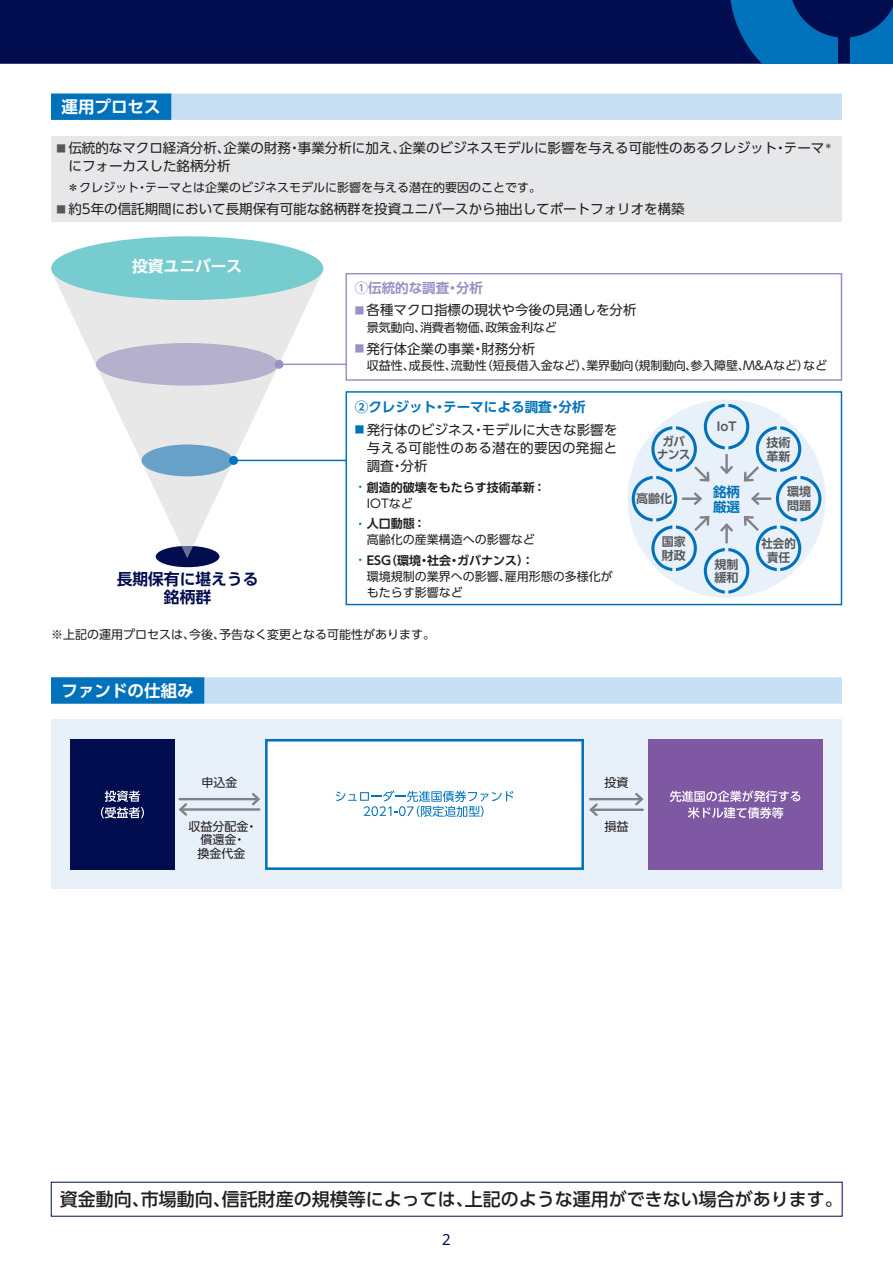
<style>
.page{position:relative;width:893px;height:1263px;background:#fff}
.page>*{position:absolute;margin:0;border:0;box-sizing:border-box;transform-origin:0 0}
.t1{font:500 18px "UD Shin Go Pro";color:#231f20}
.t2{font:700 16.5px "UD Shin Go Pro De";color:#fff}
.t3{font:700 15.75px/18px "UD Shin Go Pro De";color:#010d4f;text-align:center}
.t4{font:700 15.75px "UD Shin Go Pro De";color:#fff}
.t5{font:15px "Noto Sans";color:#010d4f}
.t6{font:13.5px/18px "UD Shin Go Pro";color:#231f20}
.t7{font:700 13.5px/15px "UD Shin Go Pro De";color:#0072bc}
.t8{font:700 13.5px "UD Shin Go Pro De";color:#9b8fc4}
.t9{font:12px/13.5px "UD Shin Go Pro";color:#231f20}
.t10{font:700 12px "UD Shin Go Pro De";color:#231f20}
.t11{font:700 12px/13.5px "UD Shin Go Pro De";color:#57585a}
.t12{font:700 12px/13.5px "UD Shin Go Pro De";color:#57585a;text-align:center;scale:.95 1}
.s1{font-size:9.45px;color:#57585a}
.s2{font-size:9.45px;color:#9b8fc4}
.s3{font-size:9.45px;color:#0072bc}
.s4{font-family:"UD Shin Go Pro";font-weight:400;font-size:8.4px;color:#0072bc}
</style>
<div class="page">
<div style="left:2px;top:0;width:848px;height:64px;background:#010d4f"></div>
<svg style="left:729px;top:0;width:109px;height:64px;background:#00549c"></svg>
<div style="left:51px;top:94px;width:791px;height:26px;background:#c7dff2"></div>
<div style="left:51px;top:94px;width:120px;height:26px;background:#0072bc"></div>
<div style="left:51px;top:677px;width:791px;height:27px;background:#c7dff2"></div>
<div style="left:51px;top:677px;width:153px;height:27px;background:#0072bc"></div>
<div style="left:156px;top:546px;width:63px;height:21px;background:#010d4f;border-radius:50%"></div>
<svg style="left:51px;top:271px;width:272px;height:287px"></svg>
<hr style="left:234px;top:460px;width:120px;height:1px;background:#0072bc">
<div style="left:229px;top:456px;width:9px;height:9px;background:#0072bc;border-radius:50%"></div>
<div style="left:346px;top:391px;width:496px;height:214px;border:1px solid #0072bc"></div>
<div style="left:51px;top:136px;width:791px;height:85px;background:#e6e7e9"></div>
<hr style="left:279px;top:364px;width:94px;height:1px;background:#9b8fc4">
<div style="left:275px;top:360px;width:9px;height:9px;background:#9b8fc4;border-radius:50%"></div>
<div style="left:346px;top:274px;width:495px;height:106px;background:#fff"></div>
<div style="left:346px;top:273px;width:496px;height:108px;border:1px solid #9b8fc4"></div>
<svg style="left:632px;top:404px;width:189px;height:190px"></svg>
<div style="left:51px;top:236px;width:272px;height:64px;background:#77ccd0;border-radius:50%"></div>
<div style="left:51px;top:720px;width:791px;height:169px;background:#e8f0f9"></div>
<div style="left:648px;top:739px;width:175px;height:131px;background:#7f58a4"></div>
<svg style="left:178px;top:803px;width:9px;height:13px"></svg>
<hr style="left:181px;top:808px;width:79px;height:3px;background:#808285">
<hr style="left:179px;top:798px;width:79px;height:2px;background:#808285">
<div style="left:70px;top:739px;width:105px;height:131px;background:#010d4f"></div>
<hr style="left:591px;top:808px;width:53px;height:3px;background:#808285">
<svg style="left:633px;top:793px;width:11px;height:13px"></svg>
<hr style="left:589px;top:798px;width:52px;height:2px;background:#808285">
<svg style="left:101px;top:790px;width:43px;height:28px"></svg>
<svg style="left:250px;top:739px;width:350px;height:131px;background:#eaf3f9"></svg>
<svg style="left:670px;top:790px;width:130px;height:28px"></svg>
<svg style="left:0;top:0;width:2px;height:64px"></svg>
<svg style="left:850px;top:0;width:43px;height:64px;background:#00468c"></svg>
<h2 class="t2" style="left:62px;top:93px;width:100px">運用プロセス</h2>
<p class="t6" style="left:69px;top:139px;width:765px;text-indent:-12px"><span class="s1">■</span> 伝統的なマクロ経済分析、企業の財務・事業分析に加え、企業のビジネスモデルに影響を与える可能性のあるクレジット・テーマ<sup>＊</sup>にフォーカスした銘柄分析</p>
<p class="t9" style="left:67px;top:181px;width:475px">＊クレジット・テーマとは企業のビジネスモデルに影響を与える潜在的要因のことです。</p>
<p class="t6" style="left:57px;top:200px;width:630px"><span class="s1">■</span> 約5年の信託期間において長期保有可能な銘柄群を投資ユニバースから抽出してポートフォリオを構築</p>
<h3 class="t4" style="left:132px;top:253px;width:112px">投資ユニバース</h3>
<h3 class="t3" style="left:117px;top:570px;width:143px">長期保有に堪えうる銘柄群</h3>
<p class="t8" style="left:355px;top:277px;width:130px">①伝統的な調査・分析</p>
<p class="t6" style="left:355px;top:301px;width:283px"><span class="s2">■</span> 各種マクロ指標の現状や今後の見通しを分析</p>
<p class="t9" style="left:367px;top:320px;width:192px">景気動向、消費者物価、政策金利など</p>
<p class="t6" style="left:355px;top:339px;width:182px"><span class="s2">■</span> 発行体企業の事業・財務分析</p>
<p class="t9" style="left:367px;top:359px;width:462px">収益性、成長性、流動性（短長借入金など）、業界動向（規制動向、参入障壁、M&amp;Aなど）など</p>
<p class="t7" style="left:355px;top:399px;width:233px">②クレジット・テーマによる調査・分析</p>
<p class="t6" style="left:367px;top:420px;width:252px;text-align:justify;text-indent:-12px"><span class="s3">■</span> 発行体のビジネス・モデルに大きな影響を与える可能性のある潜在的要因の発掘と調査・分析</p>
<p class="t10" style="left:356px;top:477px;width:191px"><span class="s4">•</span> 創造的破壊をもたらす技術革新：</p>
<p class="t9" style="left:367px;top:496px;width:47px">IOTなど</p>
<p class="t10" style="left:356px;top:514px;width:71px"><span class="s4">•</span> 人口動態：</p>
<p class="t9" style="left:367px;top:532px;width:169px">高齢化の産業構造への影響など</p>
<p class="t10" style="left:356px;top:550px;width:179px"><span class="s4">•</span> ESG（環境・社会・ガバナンス）：</p>
<p class="t9" style="left:367px;top:568px;width:247px;line-height:15.9px">環境規制の業界への影響、雇用形態の多様化がもたらす影響など</p>
<p class="t12" style="left:657px;top:434px;width:37px">ガバナンス</p>
<p class="t11" style="left:636px;top:491px;width:37px">高齢化</p>
<p class="t11" style="left:662px;top:534px;width:25px">国家財政</p>
<p class="t11" style="left:717px;top:419px;width:21px">IoT</p>
<p class="t7" style="left:713px;top:484px;width:28px">銘柄厳選</p>
<p class="t11" style="left:715px;top:557px;width:25px">規制緩和</p>
<p class="t11" style="left:767px;top:436px;width:25px">技術革新</p>
<p class="t11" style="left:787px;top:485px;width:25px">環境問題</p>
<p class="t12" style="left:761px;top:536px;width:37px">社会的責任</p>
<p class="t9" style="left:51px;top:627px;width:385px">※上記の運用プロセスは、今後、予告なく変更となる可能性があります。</p>
<h2 class="t2" style="left:62px;top:677px;width:133px">ファンドの仕組み</h2>
<p class="t9" style="left:201px;top:775px;width:37px">申込金</p>
<p class="t9" style="left:188px;top:819px;width:70px;text-align:center">収益分配金・償還金・<br>換金代金</p>
<p class="t9" style="left:604px;top:775px;width:25px">投資</p>
<p class="t9" style="left:604px;top:819px;width:25px">損益</p>
<h1 class="t1" style="left:60px;top:1184px;width:784px">資金動向、市場動向、信託財産の規模等によっては、上記のような運用ができない場合があります。</h1>
<p class="t5" style="left:442px;top:1229px;width:10px">2</p>
</div>
